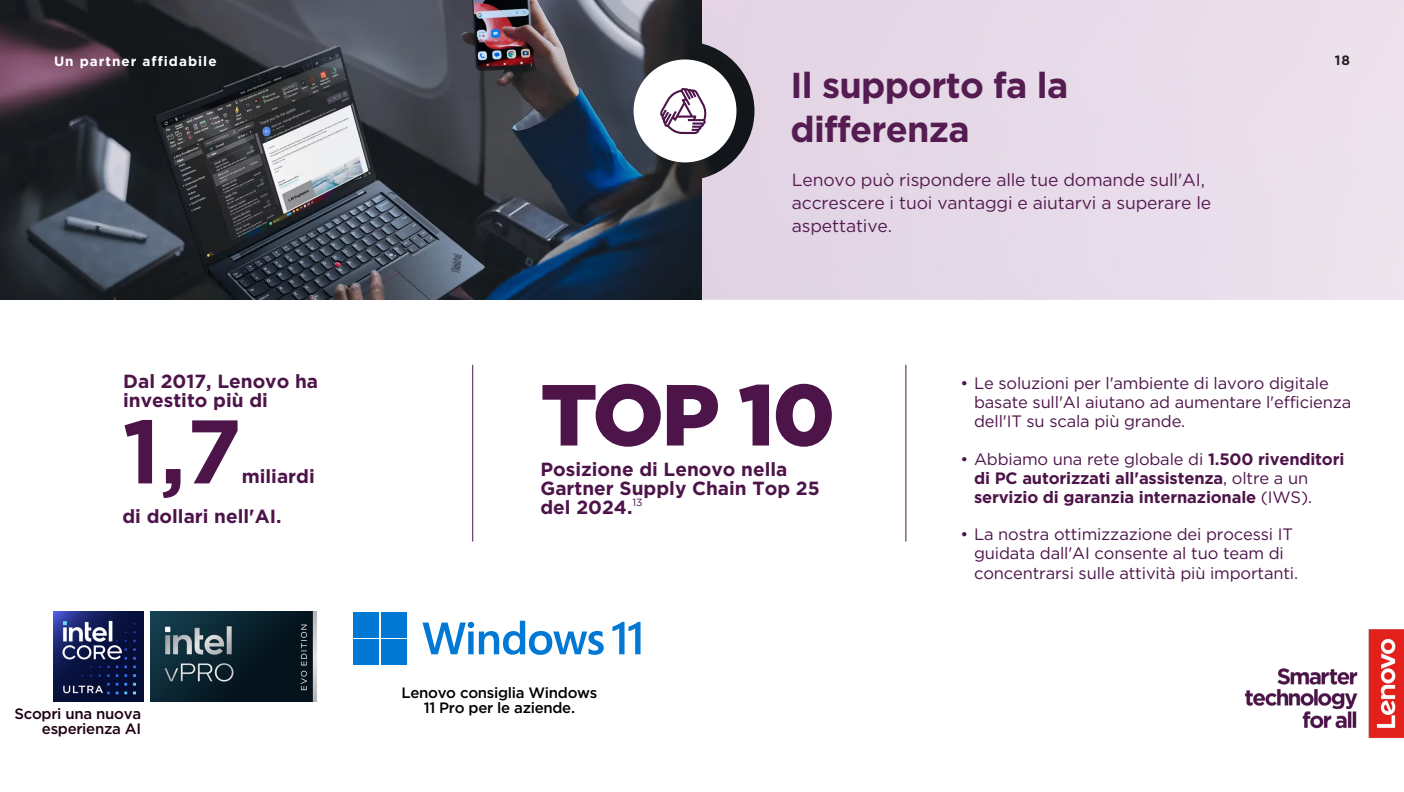
<style>
.page{position:relative;width:1404px;height:792px;background:#fff}
.page>*{position:absolute;margin:0;border:0;box-sizing:border-box;transform-origin:0 0}
.t1{font:700 90px "Gotham";color:#4d144a}
.t2{font:900 86.4px "Gotham";color:#4d144a}
.t3{font:700 36px/44.1px "Gotham";letter-spacing:-.02em;color:#551c51}
.t4{font:700 19.05px/19px "Gotham";color:#4d144a}
.t5{font:17.55px/23.4px "Gotham";letter-spacing:-.01em;color:#551c51}
.t6{font:16.5px/19px "Gotham";letter-spacing:-.01em;color:#4d144a}
.t7{font:700 16.5px/19px "Gotham";letter-spacing:-.01em;color:#4d144a}
.t8{font:500 15px/15px "Gotham";letter-spacing:-.02em;color:#000;text-align:center}
.t9{font:500 15px/15px "Gotham";letter-spacing:-.02em;color:#1e0013;text-align:right}
.t10{font:700 13.5px "Gotham";letter-spacing:.075em;color:#fff}
.t11{font:700 13.5px "Gotham";color:#231f20}
.s1{font-weight:400}
</style>
<div class="page">
<div style="left:702px;top:0;width:702px;height:300px;background:#e7dbe9"></div>
<img style="left:0;top:0;width:702px;height:300px">
<img style="left:616px;top:41px;width:138px;height:139px;border-radius:69px">
<div style="left:634px;top:59px;width:102px;height:103px;background:#fff;border-radius:50%"></div>
<svg style="left:660px;top:88px;width:47px;height:46px"></svg>
<hr style="left:906px;top:365px;width:1px;height:176px;background:#4d144a">
<hr style="left:472px;top:365px;width:1px;height:176px;background:#4d144a">
<img style="left:1245px;top:629px;width:159px;height:110px">
<div style="left:354px;top:612px;width:25px;height:25px;background:#0078d4"></div>
<div style="left:381px;top:612px;width:26px;height:25px;background:#0078d4"></div>
<div style="left:354px;top:639px;width:25px;height:26px;background:#0078d4"></div>
<div style="left:381px;top:639px;width:26px;height:26px;background:#0078d4"></div>
<svg style="left:422px;top:620px;width:182px;height:35px"></svg>
<svg style="left:612px;top:622px;width:29px;height:32px"></svg>
<img style="left:151px;top:612px;width:166px;height:89px">
<img style="left:54px;top:612px;width:90px;height:90px">
<p class="t10" style="left:54px;top:53px;width:164px">Un partner affidabile</p>
<p class="t11" style="left:1335px;top:52px;width:17px">18</p>
<p class="t3" style="left:790px;top:63px;width:279px">Il supporto fa la differenza</p>
<p class="t5" style="left:792px;top:167px;width:421px">Lenovo può rispondere alle tue domande sull'AI, accrescere i tuoi vantaggi e aiutarvi a superare le aspettative.</p>
<p class="t4" style="left:123px;top:372px;width:196px">Dal 2017, Lenovo ha investito più di</p>
<p class="t6" style="left:974px;top:373px;width:379px;text-indent:-13px">• Le soluzioni per l'ambiente di lavoro digitale basate sull'AI aiutano ad aumentare l'efficienza dell'IT su scala più grande.</p>
<p class="t7" style="left:974px;top:449px;width:372px;text-indent:-13px"><span class="s1">• Abbiamo una rete globale di</span> 1.500 rivenditori di PC autorizzati all'assistenza<span class="s1">, oltre a un </span>servizio di garanzia internazionale <span class="s1">(IWS).</span></p>
<p class="t6" style="left:974px;top:524px;width:326px;text-indent:-14px">• La nostra ottimizzazione dei processi IT guidata dall'AI consente al tuo team di concentrarsi sulle attività più importanti.</p>
<h2 class="t2" style="left:540px;top:365px;width:296px">TOP 10</h2>
<p class="t4" style="left:540px;top:460px;width:281px">Posizione di Lenovo nella<br>Gartner Supply Chain Top 25 del 2024.<sup>13</sup></p>
<h1 class="t1" style="left:122px;top:392px;width:121px">1,7</h1>
<p class="t4" style="left:242px;top:467px;width:75px">miliardi</p>
<p class="t4" style="left:122px;top:506px;width:161px">di dollari nell'AI.</p>
<p class="t9" style="left:15px;top:706px;width:128px">Scopri una nuova esperienza AI</p>
<p class="t8" style="left:401px;top:684px;width:198px">Lenovo consiglia Windows<br>11 Pro per le aziende.</p>
</div>
